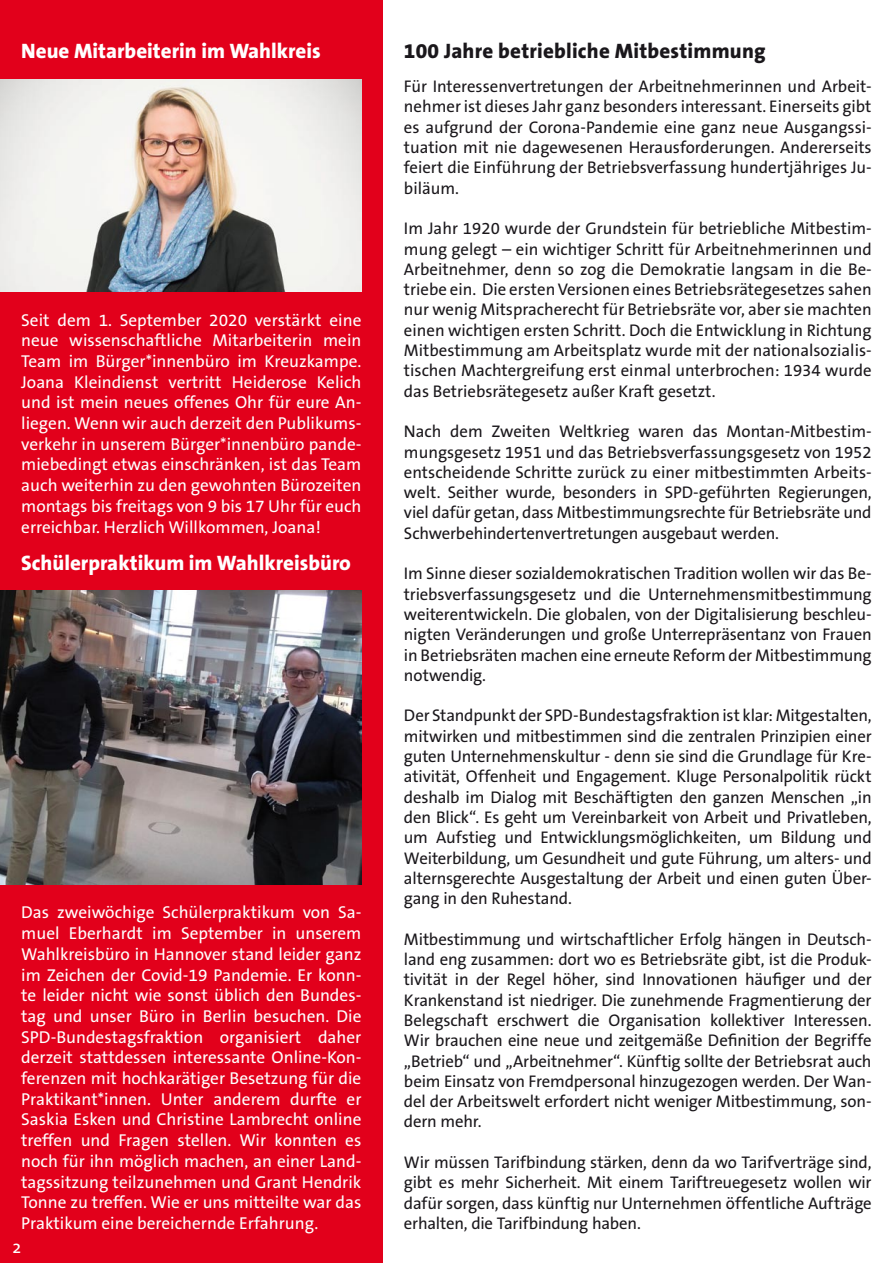
<style>
.page{position:relative;width:893px;height:1263px;background:#fff}
.page>*{position:absolute;margin:0;border:0;box-sizing:border-box;transform-origin:0 0}
.t1{font:800 21px "The Sans B8";color:#fff}
.t2{font:800 21px "The Sans B8";letter-spacing:.01em;color:#1a171b}
.t3{font:18px "The Sans";color:#fff}
.t4{font:17.25px/20.7px "The Sans B5 Plain";color:#fff;text-align:justify}
.t5{font:16.95px/20.2px "The Sans B5 Plain";letter-spacing:-.01em;color:#1a171b;text-align:justify}
</style>
<div class="page">
<div style="left:0;top:0;width:383px;height:1263px;background:#e2001b"></div>
<img style="left:0;top:591px;width:362px;height:293px">
<img style="left:0;top:80px;width:361px;height:211px">
<p class="t1" style="left:21px;top:40px;width:301px">Neue Mitarbeiterin im Wahlkreis</p>
<p class="t4" style="left:21px;top:310px;width:342px">Seit dem 1. September 2020 verstärkt eine neue wissenschaftliche Mitarbeiterin mein Team im Bürger*innenbüro im Kreuzkampe.<br>Joana Kleindienst vertritt Heiderose Kelich und ist mein neues offenes Ohr für eure An&shy;liegen. Wenn wir auch derzeit den Publikums&shy;verkehr in unserem Bürger*innenbüro pande&shy;miebedingt etwas einschränken, ist das Team auch weiterhin zu den gewohnten Bürozeiten montags bis freitags von 9 bis 17 Uhr für euch erreichbar. Herzlich Willkommen, Joana!</p>
<p class="t1" style="left:21px;top:551px;width:331px">Schülerpraktikum im Wahlkreisbüro</p>
<p class="t4" style="left:21px;top:903px;width:342px">Das zweiwöchige Schülerpraktikum von Sa&shy;muel Eberhardt im September in unserem Wahlkreisbüro in Hannover stand leider ganz im Zeichen der Covid-19 Pandemie. Er konn&shy;te leider nicht wie sonst üblich den Bundes&shy;tag und unser Büro in Berlin besuchen. Die SPD-Bundestagsfraktion organisiert daher derzeit stattdessen interessante Online-Kon&shy;ferenzen mit hochkarätiger Besetzung für die Praktikant*innen. Unter anderem durfte er Saskia Esken und Christine Lambrecht online treffen und Fragen stellen. Wir konnten es noch für ihn möglich machen, an einer Land&shy;tagssitzung teilzunehmen und Grant Hendrik Tonne zu treffen. Wie er uns mitteilte war das Praktikum eine bereichernde Erfahrung.</p>
<p class="t3" style="left:13px;top:1235px;width:10px">2</p>
<p class="t2" style="left:404px;top:40px;width:363px">100 Jahre betriebliche Mitbestimmung</p>
<p class="t5" style="left:404px;top:77px;width:469px">Für Interessenvertretungen der Arbeitnehmerinnen und Arbeit&shy;nehmer ist dieses Jahr ganz besonders interessant. Einerseits gibt es aufgrund der Corona-Pandemie eine ganz neue Ausgangssi&shy;tuation mit nie dagewesenen Herausforderungen. Andererseits feiert die Einführung der Betriebsverfassung hundertjähriges Ju&shy;biläum.</p>
<p class="t5" style="left:404px;top:219px;width:469px">Im Jahr 1920 wurde der Grundstein für betriebliche Mitbestim&shy;mung gelegt – ein wichtiger Schritt für Arbeitnehmerinnen und Arbeitnehmer, denn so zog die Demokratie langsam in die Be&shy;triebe ein. Die ersten Versionen eines Betriebsrätegesetzes sahen nur wenig Mitspracherecht für Betriebsräte vor, aber sie machten einen wichtigen ersten Schritt. Doch die Entwicklung in Richtung Mitbestimmung am Arbeitsplatz wurde mit der nationalsozialis&shy;tischen Machtergreifung erst einmal unterbrochen: 1934 wurde das Betriebsrätegesetz außer Kraft gesetzt.</p>
<p class="t5" style="left:404px;top:422px;width:469px">Nach dem Zweiten Weltkrieg waren das Montan-Mitbestim&shy;mungsgesetz 1951 und das Betriebsverfassungsgesetz von 1952 entscheidende Schritte zurück zu einer mitbestimmten Arbeits&shy;welt. Seither wurde, besonders in SPD-geführten Regierungen, viel dafür getan, dass Mitbestimmungsrechte für Betriebsräte und Schwerbehindertenvertretungen ausgebaut werden.</p>
<p class="t5" style="left:404px;top:564px;width:469px">Im Sinne dieser sozialdemokratischen Tradition wollen wir das Be&shy;triebsverfassungsgesetz und die Unternehmensmitbestimmung weiterentwickeln. Die globalen, von der Digitalisierung beschleu&shy;nigten Veränderungen und große Unterrepräsentanz von Frauen in Betriebsräten machen eine erneute Reform der Mitbestimmung notwendig.</p>
<p class="t5" style="left:404px;top:706px;width:469px">Der Standpunkt der SPD-Bundestagsfraktion ist klar: Mitgestalten, mitwirken und mitbestimmen sind die zentralen Prinzipien einer guten Unternehmenskultur - denn sie sind die Grundlage für Kre&shy;ativität, Offenheit und Engagement. Kluge Personalpolitik rückt deshalb im Dialog mit Beschäftigten den ganzen Menschen „in den Blick“. Es geht um Vereinbarkeit von Arbeit und Privatleben, um Aufstieg und Entwicklungsmöglichkeiten, um Bildung und Weiterbildung, um Gesundheit und gute Führung, um alters- und alternsgerechte Ausgestaltung der Arbeit und einen guten Über&shy;gang in den Ruhestand.</p>
<p class="t5" style="left:404px;top:929px;width:469px">Mitbestimmung und wirtschaftlicher Erfolg hängen in Deutsch&shy;land eng zusammen: dort wo es Betriebsräte gibt, ist die Produk&shy;tivität in der Regel höher, sind Innovationen häufiger und der Krankenstand ist niedriger. Die zunehmende Fragmentierung der Belegschaft erschwert die Organisation kollektiver Interessen.<br>Wir brauchen eine neue und zeitgemäße Definition der Begriffe „Betrieb“ und „Arbeitnehmer“. Künftig sollte der Betriebsrat auch beim Einsatz von Fremdpersonal hinzugezogen werden. Der Wan&shy;del der Arbeitswelt erfordert nicht weniger Mitbestimmung, son&shy;dern mehr.</p>
<p class="t5" style="left:404px;top:1153px;width:469px">Wir müssen Tarifbindung stärken, denn da wo Tarifverträge sind, gibt es mehr Sicherheit. Mit einem Tariftreuegesetz wollen wir dafür sorgen, dass künftig nur Unternehmen öffentliche Aufträge erhalten, die Tarifbindung haben.</p>
</div>
